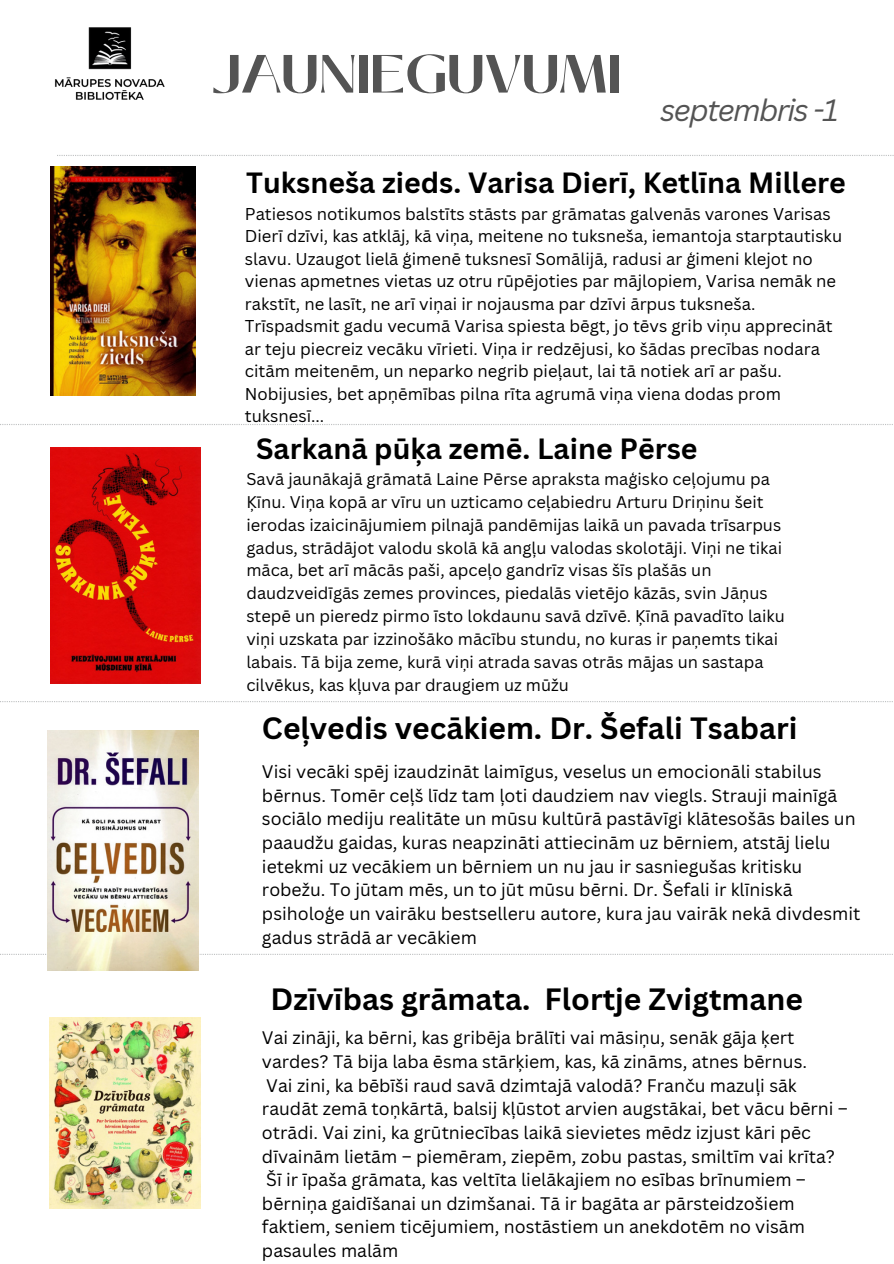
<style>
.page{position:relative;width:894px;height:1264px;background:#fff}
.page>*{position:absolute;margin:0;border:0;box-sizing:border-box;transform-origin:0 0}
.t1{font:700 53.55px "Black Mango";color:#545454}
.t2{font:700 30px "Canva Sans";color:#000}
.t3{font:italic 30px "Canva Sans";letter-spacing:-.055em;color:#545454}
.t4{font:700 28.5px "Canva Sans";color:#000}
.t5{font:17.7px/23.7px "Canva Sans";color:#000}
.t6{font:16.65px/22.5px "Canva Sans";color:#000}
.t7{font:16.5px/23px "Canva Sans";color:#000}
</style>
<div class="page">
<svg style="left:57px;top:155px;width:836px;height:1px"></svg>
<svg style="left:0;top:701px;width:892px;height:1px"></svg>
<svg style="left:0;top:953px;width:886px;height:1px"></svg>
<svg style="left:0;top:424px;width:892px;height:1px"></svg>
<img style="left:54px;top:27px;width:111px;height:73px">
<img style="left:51px;top:447px;width:149px;height:236px">
<img style="left:51px;top:166px;width:145px;height:230px">
<img style="left:48px;top:730px;width:151px;height:240px">
<img style="left:50px;top:1017px;width:151px;height:190px">
<h2 class="t1" style="left:212px;top:34px;width:411px">JAUNIEGUVUMI</h2>
<p class="t3" style="left:660px;top:89px;width:180px">septembris -1</p>
<h3 class="t4" style="left:246px;top:162px;width:601px">Tuksneša zieds. Varisa Dierī, Ketlīna Millere</h3>
<p class="t6" style="left:245px;top:202px;width:598px">Patiesos notikumos balstīts stāsts par grāmatas galvenās varones Varisas Dierī dzīvi, kas atklāj, kā viņa, meitene no tuksneša, iemantoja starptautisku slavu. Uzaugot lielā ģimenē tuksnesī Somālijā, radusi ar ģimeni klejot no vienas apmetnes vietas uz otru rūpējoties par mājlopiem, Varisa nemāk ne rakstīt, ne lasīt, ne arī viņai ir nojausma par dzīvi ārpus tuksneša.<br>Trīspadsmit gadu vecumā Varisa spiesta bēgt, jo tēvs grib viņu apprecināt ar teju piecreiz vecāku vīrieti. Viņa ir redzējusi, ko šādas precības nodara citām meitenēm, un neparko negrib pieļaut, lai tā notiek arī ar pašu.<br>Nobijusies, bet apņēmības pilna rīta agrumā viņa viena dodas prom tuksnesī...</p>
<p class="t4" style="left:256px;top:429px;width:443px">Sarkanā pūķa zemē. Laine Pērse</p>
<h2 class="t7" style="left:246px;top:467px;width:539px">Savā jaunākajā grāmatā Laine Pērse apraksta maģisko ceļojumu pa Ķīnu. Viņa kopā ar vīru un uzticamo ceļabiedru Arturu Driņinu šeit ierodas izaicinājumiem pilnajā pandēmijas laikā un pavada trīsarpus gadus, strādājot valodu skolā kā angļu valodas skolotāji. Viņi ne tikai māca, bet arī mācās paši, apceļo gandrīz visas šīs plašās un daudzveidīgās zemes provinces, piedalās vietējo kāzās, svin Jāņus stepē un pieredz pirmo īsto lokdaunu savā dzīvē. Ķīnā pavadīto laiku viņi uzskata par izzinošāko mācību stundu, no kuras ir paņemts tikai labais. Tā bija zeme, kurā viņi atrada savas otrās mājas un sastapa cilvēkus, kas kļuva par draugiem uz mūžu</h2>
<p class="t2" style="left:262px;top:706px;width:537px">Ceļvedis vecākiem. Dr. Šefali Tsabari</p>
<p class="t5" style="left:262px;top:759px;width:599px">Visi vecāki spēj izaudzināt laimīgus, veselus un emocionāli stabilus bērnus. Tomēr ceļš līdz tam ļoti daudziem nav viegls. Strauji mainīgā sociālo mediju realitāte un mūsu kultūrā pastāvīgi klātesošās bailes un paaudžu gaidas, kuras neapzināti attiecinām uz bērniem, atstāj lielu ietekmi uz vecākiem un bērniem un nu jau ir sasniegušas kritisku robežu. To jūtam mēs, un to jūt mūsu bērni. Dr. Šefali ir klīniskā psiholoģe un vairāku bestselleru autore, kura jau vairāk nekā divdesmit gadus strādā ar vecākiem</p>
<p class="t2" style="left:270px;top:978px;width:534px">Dzīvības grāmata. Flortje Zvigtmane</p>
<p class="t5" style="left:262px;top:1025px;width:587px">Vai zināji, ka bērni, kas gribēja brālīti vai māsiņu, senāk gāja ķert vardes? Tā bija laba ēsma stārķiem, kas, kā zināms, atnes bērnus.<br>Vai zini, ka bēbīši raud savā dzimtajā valodā? Franču mazuļi sāk raudāt zemā toņkārtā, balsij kļūstot arvien augstākai, bet vācu bērni – otrādi. Vai zini, ka grūtniecības laikā sievietes mēdz izjust kāri pēc dīvainām lietām – piemēram, ziepēm, zobu pastas, smiltīm vai krīta?<br>Šī ir īpaša grāmata, kas veltīta lielākajiem no esības brīnumiem – bērniņa gaidīšanai un dzimšanai. Tā ir bagāta ar pārsteidzošiem faktiem, seniem ticējumiem, nostāstiem un anekdotēm no visām pasaules malām</p>
</div>
